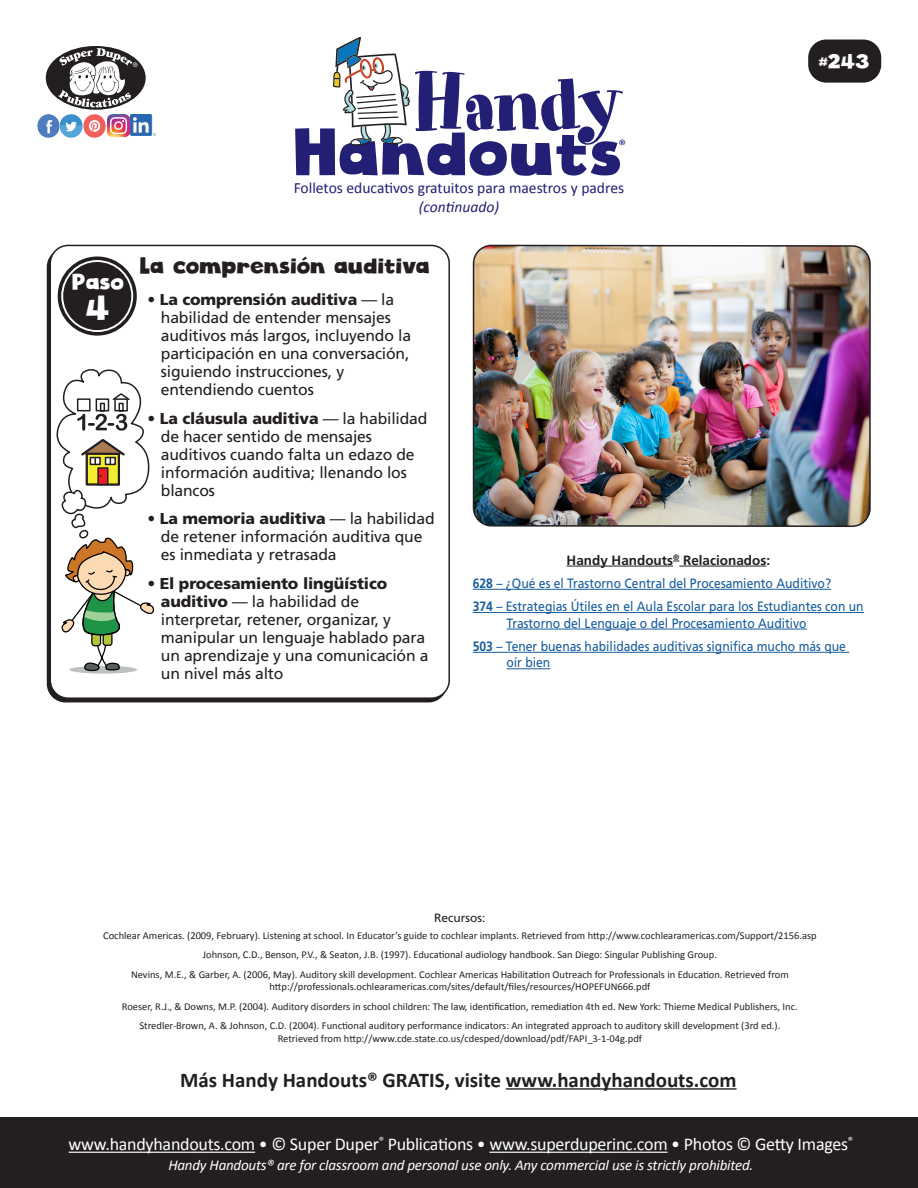
<style>
.page{position:relative;width:918px;height:1188px;background:#fff}
.page>*{position:absolute;margin:0;border:0;box-sizing:border-box;transform-origin:0 0}
.t1{font:79.2px "Art Department JNL";letter-spacing:-.03em;color:#231f75}
.t2{font:64.8px "Cloudy Witha Chanceof Love";color:#231f75}
.t3{font:32.7px "Cloudy Witha Chanceof Love";color:#fff}
.HH_Text{font:22.5px "Cloudy Witha Chanceof Love";letter-spacing:-.01em;color:#231f20}
.t4{font:21.75px "Cloudy Witha Chanceof Love";color:#fff}
.HH_TEXT{font:700 21px "Calibri";color:#231f20}
.t5{font:19.5px "Cloudy Witha Chanceof Love";color:#fff}
.t6{font:18px "Calibri";letter-spacing:-.015em;color:#fff}
.HH_Text-2{font:15.75px/18px "Frutiger";letter-spacing:-.01em;color:#231f20}
.t7{font:15.6px "Calibri";color:#231f75}
.t8{font:italic 15.6px "Calibri";color:#231f75}
.t9{font:15.15px "Calibri";color:#231f75}
.t10{font:italic 15px "Calibri";letter-spacing:-.015em;color:#fff}
.HH_Text-3{font:13.5px/16.5px "Frutiger";color:#175d9e;scale:.9 1}
.HH_Text-4{font:700 13.5px "Frutiger";color:#231f20}
.HH_Title{font:12px "Frutiger";color:#231f20}
.HH_Title-2{font:10.5px/12.6px "Calibri";color:#231f20;text-align:center}
.s1{font-weight:900}
.s2{font-weight:700}
</style>
<div class="page">
<div style="left:808px;top:40px;width:73px;height:43px;background:#231f20;border-radius:18px"></div>
<hr style="left:506px;top:1088px;width:231px;height:2px;background:#231f20">
<div style="left:0;top:1118px;width:918px;height:70px;background:#231f20"></div>
<div style="left:46px;top:46px;width:100px;height:64px;background:#231f20;border-radius:50%"></div>
<svg style="left:58px;top:48px;width:80px;height:60px"></svg>
<img style="left:37px;top:115px;width:92px;height:22px">
<img style="left:131px;top:115px;width:24px;height:21px">
<svg style="left:333px;top:37px;width:77px;height:109px"></svg>
<hr style="left:69px;top:1152px;width:186px;height:1px;background:#fff">
<hr style="left:489px;top:1152px;width:179px;height:1px;background:#fff">
<img style="left:472px;top:244px;width:399px;height:283px">
<div style="left:50px;top:245px;width:400px;height:454px;border:2px solid #231f20;border-radius:18px"></div>
<hr style="left:567px;top:566px;width:106px;height:1px;background:#231f20">
<hr style="left:679px;top:566px;width:87px;height:1px;background:#231f20">
<hr style="left:473px;top:589px;width:358px;height:1px;background:#175d9e">
<hr style="left:473px;top:612px;width:391px;height:1px;background:#175d9e">
<hr style="left:507px;top:629px;width:300px;height:1px;background:#175d9e">
<hr style="left:473px;top:652px;width:376px;height:1px;background:#175d9e">
<hr style="left:507px;top:668px;width:43px;height:1px;background:#175d9e">
<svg style="left:54px;top:369px;width:102px;height:334px"></svg>
<svg style="left:58px;top:256px;width:79px;height:80px"></svg>
<div style="left:62px;top:261px;width:70px;height:70px;background:#231f20;border-radius:50%"></div>
<div style="left:61px;top:260px;width:72px;height:72px;border:2px solid #fff;border-radius:50%"></div>
<h3 class="t4" style="left:73px;top:268px;width:54px">Paso</h3>
<h3 class="t3" style="left:87px;top:288px;width:26px">4</h3>
<p class="t1" style="left:412px;top:56px;width:213px">Handy</p>
<p class="t7" style="left:294px;top:177px;width:332px">Folletos educativos gratuitos para maestros y padres</p>
<p class="t8" style="left:419px;top:196px;width:82px">(continuado)</p>
<p class="t2" style="left:296px;top:112px;width:331px">Handouts</p>
<p class="t9" style="left:618px;top:135px;width:9px">®</p>
<p class="t5" style="left:820px;top:49px;width:52px">#243</p>
<p class="HH_Text" style="left:141px;top:252px;width:292px">La comprensión auditiva</p>
<p class="HH_Text-2" style="left:161px;top:290px;width:252px;text-indent:-14px"><span class="s1">• La comprensión auditiva</span> — la habilidad de entender mensajes auditivos más largos, incluyendo la participación en una conversación, siguiendo instrucciones, y entendiendo cuentos</p>
<p class="HH_Text-2" style="left:161px;top:409px;width:268px;text-indent:-14px"><span class="s1">• La cláusula auditiva</span> — la habilidad de hacer sentido de mensajes auditivos cuando falta un edazo de información auditiva; llenando los blancos</p>
<p class="HH_Text-2" style="left:161px;top:510px;width:275px;text-indent:-14px"><span class="s1">• La memoria auditiva</span> — la habilidad de retener información auditiva que es inmediata y retrasada</p>
<p class="HH_Text-2" style="left:161px;top:575px;width:269px;text-indent:-14px"><span class="s1">• El procesamiento lingüístico auditivo</span> — la habilidad de interpretar, retener, organizar, y manipular un lenguaje hablado para un aprendizaje y una comunicación a un nivel más alto</p>
<p class="HH_Text-4" style="left:567px;top:552px;width:205px">Handy Handouts<sup>®</sup> Relacionados:</p>
<p class="HH_Text-3" style="left:473px;top:575px;width:400px"><span class="s2">628</span> – ¿Qué es el Trastorno Central del Procesamiento Auditivo?</p>
<p class="HH_Text-3" style="left:507px;top:598px;width:398px;text-indent:-34px"><span class="s2">374</span> – Estrategias Útiles en el Aula Escolar para los Estudiantes con un<br>Trastorno del Lenguaje o del Procesamiento Auditivo</p>
<p class="HH_Text-3" style="left:507px;top:638px;width:379px;text-indent:-34px"><span class="s2">503</span> – Tener buenas habilidades auditivas significa mucho más que oír bien</p>
<p class="HH_Title" style="left:434px;top:911px;width:53px">Recursos:</p>
<p class="HH_Title-2" style="left:103px;top:929px;width:715px">Cochlear Americas. (2009, February). Listening at school. In Educator’s guide to cochlear implants. Retrieved from http://www.cochlearamericas.com/Support/2156.asp</p>
<p class="HH_Title-2" style="left:203px;top:948px;width:516px">Johnson, C.D., Benson, P.V., &amp; Seaton, J.B. (1997). Educational audiology handbook. San Diego: Singular Publishing Group.</p>
<p class="HH_Title-2" style="left:131px;top:968px;width:659px">Nevins, M.E., &amp; Garber, A. (2006, May). Auditory skill development. Cochlear Americas Habilitation Outreach for Professionals in Education. Retrieved from http://professionals.ochlearamericas.com/sites/default/files/resources/HOPEFUN666.pdf</p>
<p class="HH_Title-2" style="left:122px;top:1000px;width:677px">Roeser, R.J., &amp; Downs, M.P. (2004). Auditory disorders in school children: The law, identification, remediation 4th ed. New York: Thieme Medical Publishers, Inc.</p>
<p class="HH_Title-2" style="left:139px;top:1019px;width:642px">Stredler-Brown, A. &amp; Johnson, C.D. (2004). Functional auditory performance indicators: An integrated approach to auditory skill development (3rd ed.).<br>Retrieved from http://www.cde.state.co.us/cdesped/download/pdf/FAPI_3-1-04g.pdf</p>
<p class="HH_TEXT" style="left:180px;top:1065px;width:558px">Más Handy Handouts® GRATIS, visite www.handyhandouts.com</p>
<p class="t6" style="left:69px;top:1132px;width:786px">www.handyhandouts.com • © Super Duper<sup>®</sup> Publications • www.superduperinc.com • Photos © Getty Images<sup>®</sup></p>
<p class="t10" style="left:168px;top:1154px;width:587px">Handy Handouts® are for classroom and personal use only. Any commercial use is strictly prohibited.</p>
</div>
